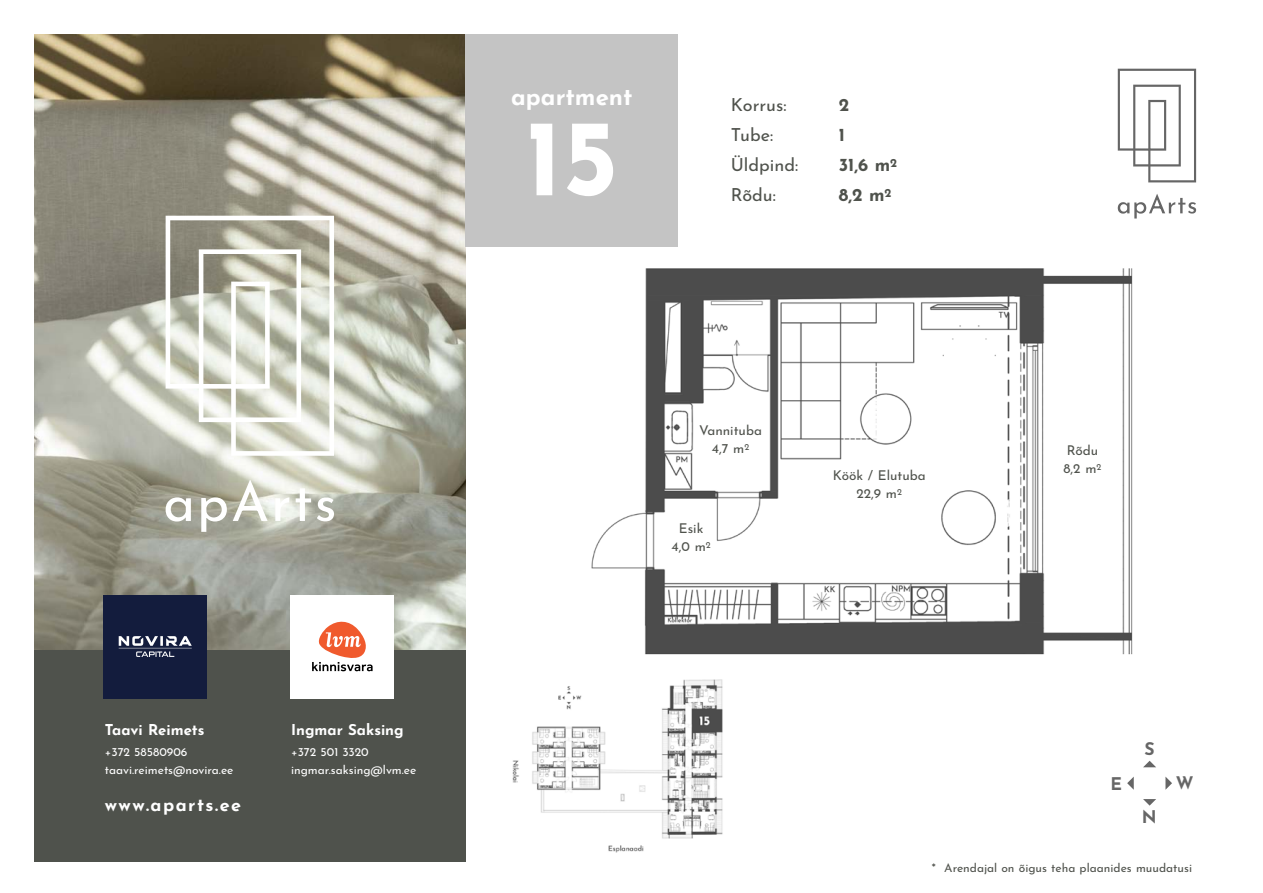
<style>
.page{position:relative;width:1263px;height:893px;background:#fff}
.page>*{position:absolute;margin:0;border:0;box-sizing:border-box;transform-origin:0 0}
.t1{font:700 108px "Josefin Sans";color:#fff}
.t2{font:700 24px "Josefin Sans";color:#fff}
.t3{font:18px "Josefin Sans";color:#4f524c}
.t4{font:700 18px "Josefin Sans";letter-spacing:.08em;color:#fff}
.t5{font:700 18px "Josefin Sans";color:#4f524c}
.t6{font:700 17.4px "Josefin Sans";color:#666}
.t7{font:700 15px "Josefin Sans";color:#fff}
.t8{font:13.5px/18px "Josefin Sans";color:#4f524c;text-align:center}
.t9{font:12px/18px "Josefin Sans";color:#fff}
.t10{font:12px "Josefin Sans";color:#4f524c}
</style>
<div class="page">
<div style="left:34px;top:649px;width:432px;height:213px;background:#4f524c"></div>
<img style="left:34px;top:34px;width:432px;height:615px">
<svg style="left:166px;top:497px;width:25px;height:24px"></svg>
<svg style="left:201px;top:497px;width:26px;height:35px"></svg>
<svg style="left:233px;top:480px;width:35px;height:41px"></svg>
<svg style="left:275px;top:497px;width:14px;height:24px"></svg>
<svg style="left:296px;top:488px;width:15px;height:33px"></svg>
<svg style="left:317px;top:497px;width:17px;height:24px"></svg>
<svg style="left:166px;top:216px;width:168px;height:240px"></svg>
<svg style="left:1127px;top:761px;width:45px;height:45px"></svg>
<div style="left:291px;top:595px;width:103px;height:103px;background:#fff"></div>
<svg style="left:312px;top:621px;width:61px;height:50px"></svg>
<div style="left:103px;top:595px;width:104px;height:103px;background:#131c3d"></div>
<svg style="left:119px;top:636px;width:73px;height:21px"></svg>
<img style="left:591px;top:268px;width:542px;height:387px">
<div style="left:466px;top:34px;width:212px;height:213px;background:#c4c4c4"></div>
<img style="left:512px;top:679px;width:211px;height:174px">
<svg style="left:1118px;top:194px;width:78px;height:25px"></svg>
<svg style="left:1118px;top:69px;width:78px;height:113px"></svg>
<div style="left:1052px;top:433px;width:60px;height:54px;background:#fff"></div>
<p class="t7" style="left:105px;top:717px;width:101px">Taavi Reimets</p>
<p class="t9" style="left:105px;top:742px;width:130px">+372 58580906 taavi.reimets@novira.ee</p>
<h3 class="t4" style="left:105px;top:789px;width:138px">www.aparts.ee</h3>
<p class="t7" style="left:291px;top:717px;width:114px">Ingmar Saksing</p>
<p class="t9" style="left:291px;top:742px;width:127px">+372 501 3320 ingmar.saksing@lvm.ee</p>
<h2 class="t2" style="left:511px;top:75px;width:123px">apartment</h2>
<h1 class="t1" style="left:525px;top:61px;width:95px">15</h1>
<h3 class="t3" style="left:731px;top:90px;width:57px">Korrus:</h3>
<h3 class="t5" style="left:839px;top:89px;width:12px">2</h3>
<h3 class="t3" style="left:731px;top:120px;width:44px">Tube:</h3>
<h3 class="t5" style="left:839px;top:119px;width:8px">1</h3>
<h3 class="t3" style="left:731px;top:150px;width:69px">Üldpind:</h3>
<h3 class="t5" style="left:839px;top:149px;width:60px">31,6 m<sup>2</sup></h3>
<h3 class="t3" style="left:731px;top:180px;width:47px">Rõdu:</h3>
<h3 class="t5" style="left:839px;top:179px;width:54px">8,2 m<sup>2</sup></h3>
<p class="t8" style="left:699px;top:420px;width:64px">Vannituba<br>4,7 m<sup>2</sup></p>
<p class="t8" style="left:672px;top:518px;width:41px">Esik<br>4,0 m<sup>2</sup></p>
<p class="t8" style="left:833px;top:465px;width:94px">Köök / Elutuba<br>22,9 m<sup>2</sup></p>
<p class="t8" style="left:1063px;top:439px;width:39px;text-align:left">Rõdu<br>8,2 m<sup>2</sup></p>
<h3 class="t6" style="left:1144px;top:733px;width:12px">S</h3>
<h3 class="t6" style="left:1111px;top:768px;width:13px">E</h3>
<h3 class="t6" style="left:1176px;top:768px;width:19px">W</h3>
<h3 class="t6" style="left:1142px;top:801px;width:16px">N</h3>
<p class="t10" style="left:932px;top:857px;width:262px">* Arendajal on õigus teha plaanides muudatusi</p>
</div>
